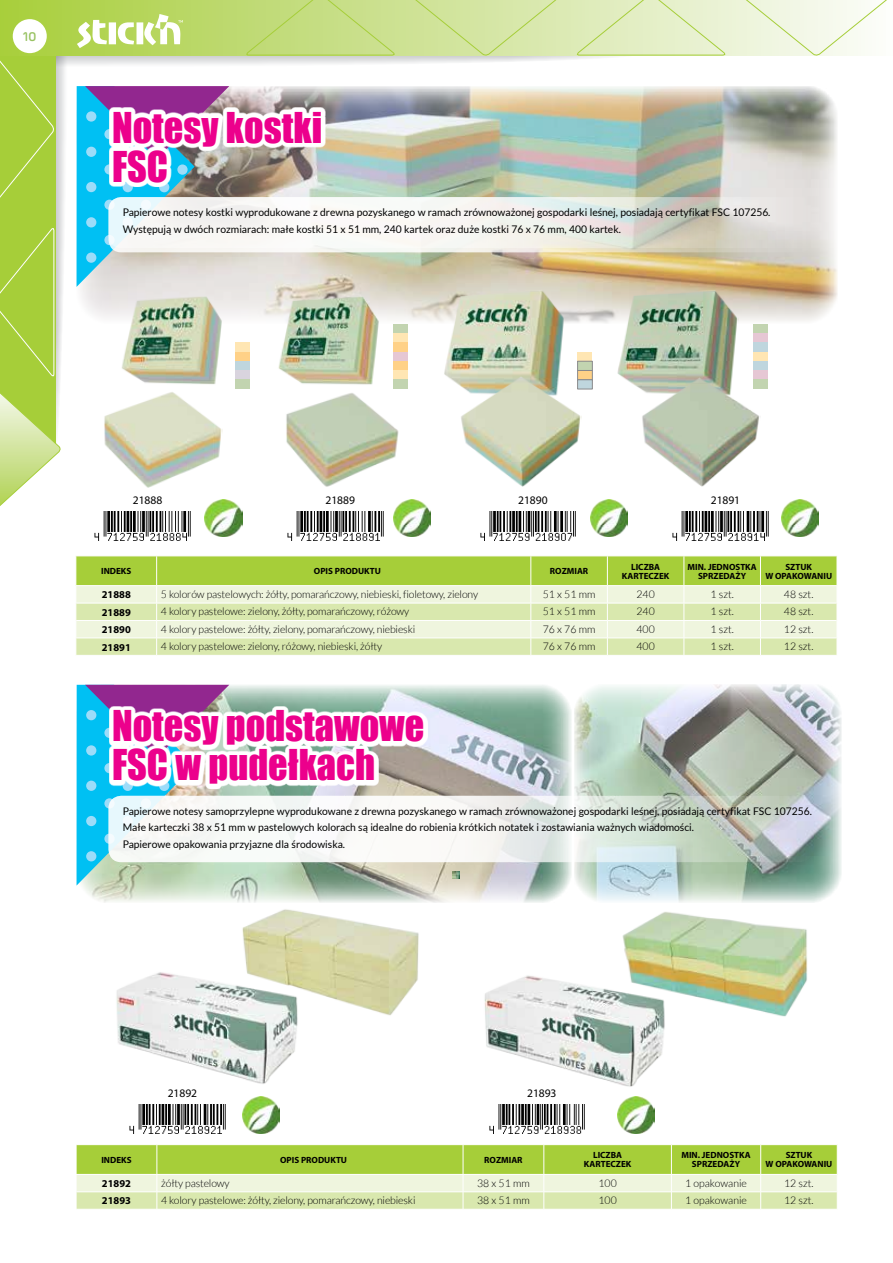
<style>
.page{position:relative;width:893px;height:1263px;background:#fff}
.page>*{position:absolute;margin:0;border:0;box-sizing:border-box;transform-origin:0 0}
.t1{font:39px/39px "Impact";color:#ec008c}
.t2{font:500 13.5px "Ample Soft";color:#98c262}
.t3{font:11.55px "Myriad Pro";letter-spacing:-.005em;color:#000}
.t4{font:10.5px/16.5px "Lato";color:#000}
.t5{font:300 10.5px "Lato";letter-spacing:-.01em;color:#000}
.t6{font:700 10.5px "Myriad Pro";color:#000}
.t7{font:700 9px/9px "Myriad Pro";color:#000;text-align:center}
</style>
<div class="page">
<img style="left:727px;top:86px;width:111px;height:236px">
<div style="left:108px;top:197px;width:705px;height:51px;background:linear-gradient(to bottom,#edeaea,#d5d2cb);border-radius:13px"></div>
<svg style="left:75px;top:556px;width:762px;height:99px;background:#d2e59e"></svg>
<hr style="left:76px;top:585px;width:81px;height:1px;background:#fff">
<hr style="left:76px;top:603px;width:81px;height:1px;background:#fff">
<hr style="left:76px;top:620px;width:81px;height:1px;background:#fff">
<hr style="left:76px;top:638px;width:81px;height:1px;background:#fff">
<hr style="left:157px;top:585px;width:374px;height:1px;background:#fff">
<hr style="left:157px;top:620px;width:374px;height:1px;background:#fff">
<hr style="left:531px;top:585px;width:76px;height:1px;background:#fff">
<hr style="left:531px;top:620px;width:76px;height:1px;background:#fff">
<hr style="left:607px;top:585px;width:77px;height:1px;background:#fff">
<hr style="left:607px;top:620px;width:77px;height:1px;background:#fff">
<hr style="left:684px;top:585px;width:76px;height:1px;background:#fff">
<hr style="left:684px;top:620px;width:76px;height:1px;background:#fff">
<hr style="left:760px;top:585px;width:77px;height:1px;background:#fff">
<hr style="left:760px;top:620px;width:77px;height:1px;background:#fff">
<img style="left:94px;top:525px;width:97px;height:16px">
<img style="left:287px;top:525px;width:97px;height:16px">
<img style="left:480px;top:525px;width:96px;height:16px">
<img style="left:672px;top:511px;width:97px;height:30px">
<img style="left:727px;top:283px;width:11px;height:93px">
<img style="left:727px;top:376px;width:32px;height:89px">
<svg style="left:741px;top:0;width:146px;height:56px"></svg>
<img style="left:0;top:0;width:727px;height:525px">
<img style="left:574px;top:684px;width:268px;height:218px">
<img style="left:82px;top:685px;width:489px;height:217px">
<svg style="left:77px;top:685px;width:152px;height:200px;background:#62a7cb"></svg>
<svg style="left:108px;top:796px;width:704px;height:66px;background:#bbc3be"></svg>
<svg style="left:108px;top:796px;width:605px;height:66px;fill:#f6f7f5"></svg>
<svg style="left:109px;top:706px;width:319px;height:82px"></svg>
<svg style="left:76px;top:1144px;width:762px;height:65px;background:#c9e089"></svg>
<hr style="left:76px;top:1174px;width:81px;height:1px;background:#fff">
<hr style="left:76px;top:1191px;width:81px;height:1px;background:#fff">
<hr style="left:157px;top:1174px;width:306px;height:1px;background:#fff">
<hr style="left:463px;top:1174px;width:81px;height:1px;background:#fff">
<hr style="left:544px;top:1174px;width:127px;height:1px;background:#fff">
<hr style="left:671px;top:1174px;width:90px;height:1px;background:#fff">
<hr style="left:761px;top:1174px;width:76px;height:1px;background:#fff">
<img style="left:129px;top:1104px;width:97px;height:30px">
<img style="left:116px;top:972px;width:182px;height:112px">
<img style="left:233px;top:902px;width:188px;height:120px">
<img style="left:489px;top:1104px;width:96px;height:30px">
<img style="left:484px;top:975px;width:181px;height:112px">
<img style="left:619px;top:911px;width:189px;height:113px">
<div style="left:578px;top:352px;width:14px;height:9px;background:#ffe6b3"></div>
<div style="left:577px;top:361px;width:15px;height:10px;background:#c2d4b0;border:1px solid #8a8a8c"></div>
<div style="left:577px;top:370px;width:15px;height:10px;background:#ffd187;border:1px solid #8a8a8c"></div>
<div style="left:577px;top:380px;width:15px;height:9px;background:#bfd6de;border:1px solid #8a8a8c"></div>
<div style="left:753px;top:324px;width:14px;height:9px;background:#c2d4b0"></div>
<div style="left:753px;top:333px;width:14px;height:10px;background:#e6c7d4"></div>
<div style="left:753px;top:343px;width:14px;height:9px;background:#bfd6de"></div>
<div style="left:753px;top:352px;width:14px;height:9px;background:#ffe6b3"></div>
<div style="left:753px;top:361px;width:14px;height:10px;background:#bfd6de"></div>
<div style="left:753px;top:371px;width:14px;height:9px;background:#e6c7d4"></div>
<div style="left:753px;top:380px;width:14px;height:9px;background:#c2d4b0"></div>
<div style="left:235px;top:343px;width:14px;height:9px;background:#ffe6b3"></div>
<div style="left:235px;top:352px;width:14px;height:9px;background:#ffd187"></div>
<div style="left:235px;top:361px;width:14px;height:10px;background:#bfd6de"></div>
<div style="left:235px;top:371px;width:14px;height:9px;background:#d9d4de"></div>
<div style="left:235px;top:380px;width:14px;height:9px;background:#c2d4b0"></div>
<div style="left:393px;top:324px;width:15px;height:9px;background:#c2d4b0"></div>
<div style="left:393px;top:333px;width:15px;height:10px;background:#ffe6b3"></div>
<div style="left:393px;top:343px;width:15px;height:9px;background:#ffd187"></div>
<div style="left:393px;top:352px;width:15px;height:9px;background:#e6c7d4"></div>
<div style="left:393px;top:361px;width:15px;height:10px;background:#ffd187"></div>
<div style="left:393px;top:371px;width:15px;height:9px;background:#ffe6b3"></div>
<div style="left:393px;top:380px;width:15px;height:9px;background:#c2d4b0"></div>
<img style="left:205px;top:499px;width:37px;height:38px">
<img style="left:393px;top:499px;width:37px;height:38px">
<img style="left:590px;top:499px;width:37px;height:38px">
<img style="left:781px;top:499px;width:38px;height:38px">
<svg style="left:453px;top:872px;width:6px;height:6px"></svg>
<img style="left:242px;top:1097px;width:37px;height:37px">
<img style="left:618px;top:1097px;width:37px;height:37px">
<p class="t2" style="left:23px;top:29px;width:15px">10</p>
<h1 class="t1" style="left:112px;top:107px;width:212px">Notesy kostki<br>FSC</h1>
<p class="t4" style="left:123px;top:204px;width:649px">Papierowe notesy kostki wyprodukowane z drewna pozyskanego w ramach zrównoważonej gospodarki leśnej, posiadają certyfikat FSC 107256.<br>Występują w dwóch rozmiarach: małe kostki 51 x 51 mm, 240 kartek oraz duże kostki 76 x 76 mm, 400 kartek.</p>
<p class="t3" style="left:133px;top:493px;width:31px">21888</p>
<p class="t3" style="left:326px;top:493px;width:31px">21889</p>
<p class="t3" style="left:518px;top:493px;width:31px">21890</p>
<p class="t3" style="left:711px;top:493px;width:31px">21891</p>
<p class="t7" style="left:101px;top:566px;width:32px">INDEKS</p>
<p class="t7" style="left:314px;top:566px;width:68px">OPIS PRODUKTU</p>
<p class="t7" style="left:550px;top:566px;width:40px">ROZMIAR</p>
<p class="t7" style="left:622px;top:562px;width:49px">LICZBA<br>KARTECZEK</p>
<p class="t7" style="left:687px;top:562px;width:71px">MIN. JEDNOSTKA<br>SPRZEDAŻY</p>
<p class="t7" style="left:765px;top:562px;width:68px">SZTUK<br>W OPAKOWANIU</p>
<p class="t6" style="left:102px;top:588px;width:31px">21888</p>
<p class="t5" style="left:161px;top:588px;width:319px">5 kolorów pastelowych: żółty, pomarańczowy, niebieski, fioletowy, zielony</p>
<p class="t5" style="left:543px;top:588px;width:54px">51 x 51 mm</p>
<p class="t5" style="left:636px;top:588px;width:20px">240</p>
<p class="t5" style="left:710px;top:588px;width:25px">1 szt.</p>
<p class="t5" style="left:784px;top:588px;width:31px">48 szt.</p>
<p class="t6" style="left:102px;top:605px;width:31px">21889</p>
<p class="t5" style="left:161px;top:606px;width:250px">4 kolory pastelowe: zielony, żółty, pomarańczowy, różowy</p>
<p class="t5" style="left:543px;top:606px;width:54px">51 x 51 mm</p>
<p class="t5" style="left:636px;top:606px;width:20px">240</p>
<p class="t5" style="left:710px;top:606px;width:25px">1 szt.</p>
<p class="t5" style="left:784px;top:606px;width:31px">48 szt.</p>
<p class="t6" style="left:102px;top:623px;width:31px">21890</p>
<p class="t5" style="left:161px;top:623px;width:256px">4 kolory pastelowe: żółty, zielony, pomarańczowy, niebieski</p>
<p class="t5" style="left:543px;top:623px;width:54px">76 x 76 mm</p>
<p class="t5" style="left:636px;top:623px;width:20px">400</p>
<p class="t5" style="left:710px;top:623px;width:25px">1 szt.</p>
<p class="t5" style="left:784px;top:623px;width:31px">12 szt.</p>
<p class="t6" style="left:102px;top:640px;width:31px">21891</p>
<p class="t5" style="left:161px;top:641px;width:223px">4 kolory pastelowe: zielony, różowy, niebieski, żółty</p>
<p class="t5" style="left:543px;top:641px;width:54px">76 x 76 mm</p>
<p class="t5" style="left:636px;top:641px;width:20px">400</p>
<p class="t5" style="left:710px;top:641px;width:25px">1 szt.</p>
<p class="t5" style="left:784px;top:641px;width:31px">12 szt.</p>
<h1 class="t1" style="left:112px;top:706px;width:314px">Notesy podstawowe<br>FSC w pudełkach</h1>
<p class="t4" style="left:123px;top:803px;width:691px">Papierowe notesy samoprzylepne wyprodukowane z drewna pozyskanego w ramach zrównoważonej gospodarki leśnej, posiadają certyfikat FSC 107256.<br>Małe karteczki 38 x 51 mm w pastelowych kolorach są idealne do robienia krótkich notatek i zostawiania ważnych wiadomości.<br>Papierowe opakowania przyjazne dla środowiska.</p>
<p class="t3" style="left:168px;top:1086px;width:31px">21892</p>
<p class="t3" style="left:527px;top:1086px;width:31px">21893</p>
<p class="t7" style="left:101px;top:1155px;width:32px">INDEKS</p>
<p class="t7" style="left:280px;top:1155px;width:68px">OPIS PRODUKTU</p>
<p class="t7" style="left:484px;top:1155px;width:40px">ROZMIAR</p>
<p class="t7" style="left:584px;top:1151px;width:49px">LICZBA<br>KARTECZEK</p>
<p class="t7" style="left:681px;top:1151px;width:71px">MIN. JEDNOSTKA<br>SPRZEDAŻY</p>
<p class="t7" style="left:766px;top:1151px;width:68px">SZTUK<br>W OPAKOWANIU</p>
<p class="t6" style="left:102px;top:1177px;width:31px">21892</p>
<p class="t5" style="left:161px;top:1177px;width:70px">żółty pastelowy</p>
<p class="t5" style="left:477px;top:1177px;width:54px">38 x 51 mm</p>
<p class="t5" style="left:598px;top:1177px;width:20px">100</p>
<p class="t5" style="left:685px;top:1177px;width:63px">1 opakowanie</p>
<p class="t5" style="left:784px;top:1177px;width:31px">12 szt.</p>
<p class="t6" style="left:102px;top:1194px;width:31px">21893</p>
<p class="t5" style="left:161px;top:1194px;width:256px">4 kolory pastelowe: żółty, zielony, pomarańczowy, niebieski</p>
<p class="t5" style="left:477px;top:1194px;width:54px">38 x 51 mm</p>
<p class="t5" style="left:598px;top:1194px;width:20px">100</p>
<p class="t5" style="left:685px;top:1194px;width:63px">1 opakowanie</p>
<p class="t5" style="left:784px;top:1194px;width:31px">12 szt.</p>
</div>
